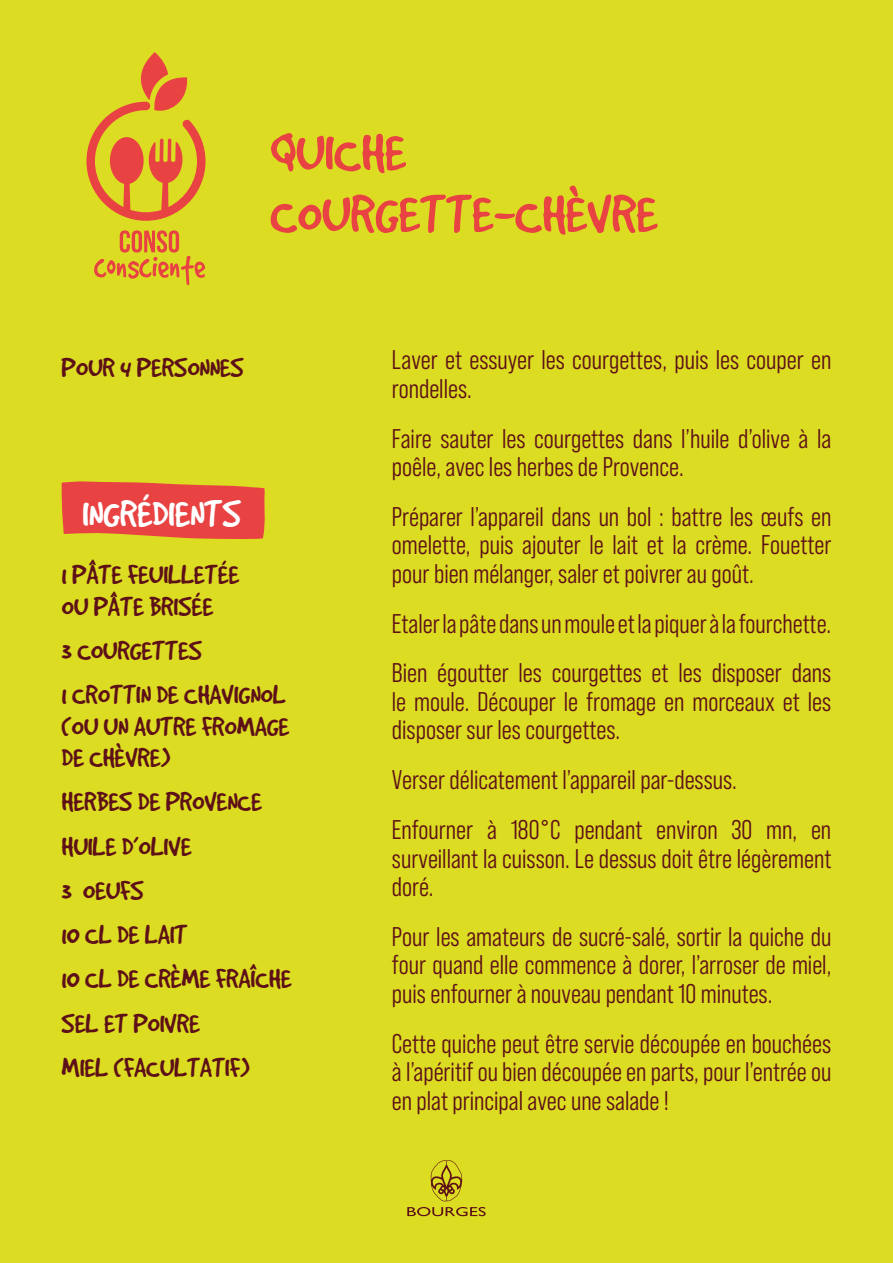
<style>
.page{position:relative;width:893px;height:1263px;background:#dcdc22}
.page>*{position:absolute;margin:0;border:0;box-sizing:border-box;transform-origin:0 0}
.t1{font:60px/61.5px "Good Dog Cool";color:#e84243}
.t2{font:42.15px "Good Dog Cool";color:#fff}
.t3{font:30px/44.2px "Good Dog Cool";color:#5d1117}
.t4{font:27px/28.5px "Bebas Neue Pro Middle";color:#5d1117}
</style>
<div class="page">
<svg style="left:430px;top:1160px;width:32px;height:41px"></svg>
<svg style="left:407px;top:1207px;width:79px;height:9px"></svg>
<svg style="left:94px;top:230px;width:111px;height:55px"></svg>
<svg style="left:86px;top:52px;width:119px;height:169px"></svg>
<svg style="left:62px;top:481px;width:203px;height:58px"></svg>
<h1 class="t1" style="left:270px;top:121px;width:389px">QUICHE<br>COURGETTE-CHÈVRE</h1>
<p class="t3" style="left:62px;top:345px;width:184px">POUR 4 PERSONNES</p>
<h2 class="t2" style="left:82px;top:491px;width:161px">INGRÉDIENTS</h2>
<p class="t3" style="left:62px;top:558px;width:179px;line-height:31.5px">1 PÂTE FEUILLETÉE<br>OU PÂTE BRISÉE</p>
<p class="t3" style="left:62px;top:628px;width:225px">3 COURGETTES<br>1 CROTTIN DE CHAVIGNOL</p>
<p class="t3" style="left:62px;top:710px;width:229px;line-height:31.5px">(OU UN AUTRE FROMAGE<br>DE CHÈVRE)</p>
<p class="t3" style="left:62px;top:779px;width:231px">HERBES DE PROVENCE<br>HUILE D’OLIVE<br>3 ŒOEUFS<br>10 CL DE LAIT<br>10 CL DE CRÈME FRAÎCHE<br>SEL ET POIVRE<br>MIEL (FACULTATIF)</p>
<p class="t4" style="left:392px;top:346px;width:441px">Laver et essuyer les courgettes, puis les couper en rondelles.</p>
<p class="t4" style="left:392px;top:424px;width:441px">Faire sauter les courgettes dans l’huile d’olive à la poêle, avec les herbes de Provence.</p>
<p class="t4" style="left:392px;top:502px;width:441px;text-align:justify">Préparer l’appareil dans un bol : battre les œufs en omelette, puis ajouter le lait et la crème. Fouetter pour bien mélanger, saler et poivrer au goût.</p>
<p class="t4" style="left:392px;top:598px;width:441px;line-height:49.8px">Etaler la pâte dans un moule et la piquer à la fourchette.<br>Bien égoutter les courgettes et les disposer dans</p>
<p class="t4" style="left:392px;top:687px;width:441px">le moule. Découper le fromage en morceaux et les disposer sur les courgettes.</p>
<p class="t4" style="left:392px;top:755px;width:441px;line-height:49.8px">Verser délicatement l’appareil par-dessus.<br>Enfourner à 180°C pendant environ 30 mn, en</p>
<p class="t4" style="left:392px;top:844px;width:441px">surveillant la cuisson. Le dessus doit être légèrement doré.</p>
<p class="t4" style="left:392px;top:922px;width:441px;text-align:justify">Pour les amateurs de sucré-salé, sortir la quiche du four quand elle commence à dorer, l’arroser de miel, puis enfourner à nouveau pendant 10 minutes.</p>
<p class="t4" style="left:392px;top:1029px;width:441px;text-align:justify">Cette quiche peut être servie découpée en bouchées à l’apéritif ou bien découpée en parts, pour l’entrée ou en plat principal avec une salade !</p>
</div>
